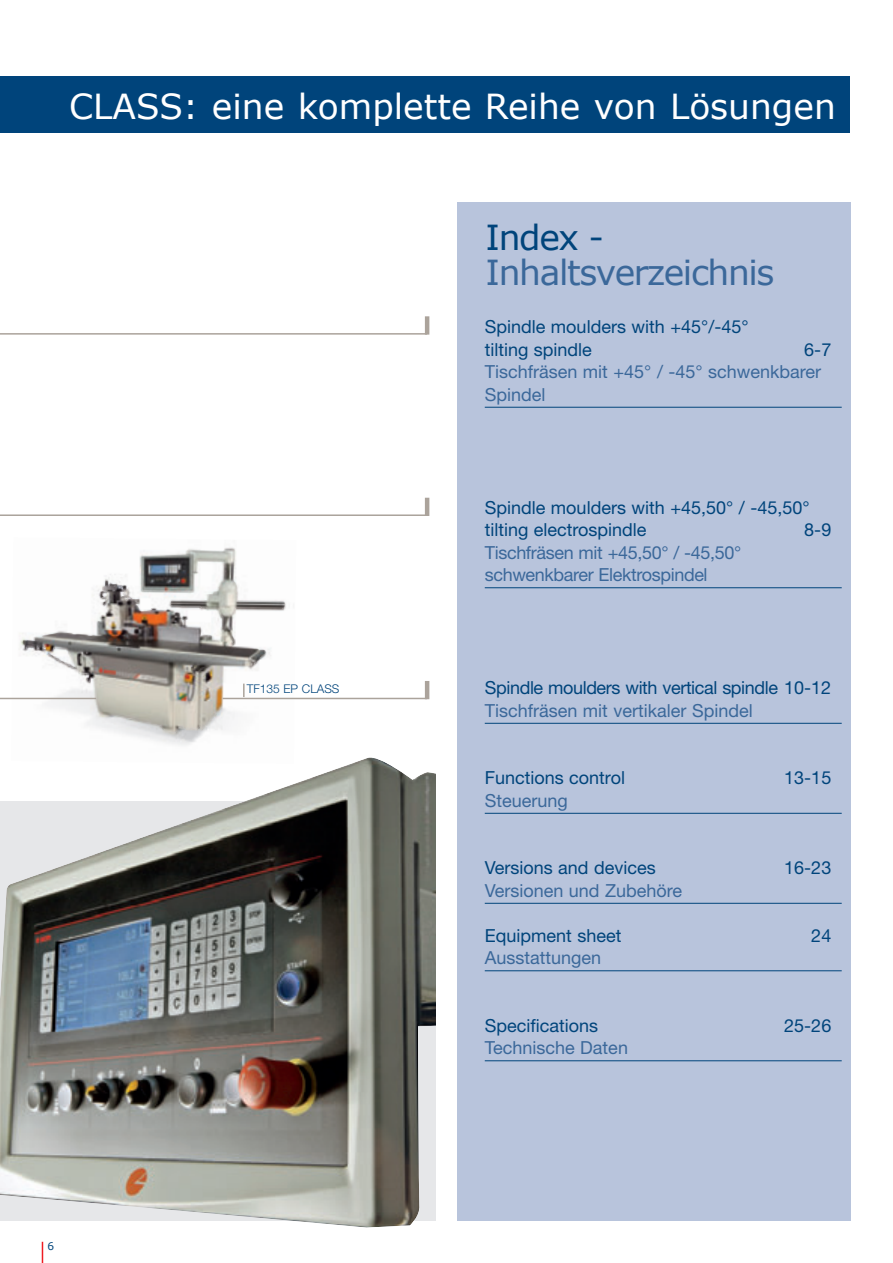
<style>
.page{position:relative;width:893px;height:1263px;background:#fff}
.page>*{position:absolute;margin:0;border:0;box-sizing:border-box;transform-origin:0 0}
.t1{font:34.5px "Verdana";color:#fff}
.t2{font:34.5px "Verdana";letter-spacing:-.04em;color:#3b689a}
.t3{font:34.5px "Verdana";letter-spacing:-.04em;color:#00447b}
.t4{font:18px/22.5px "Helvetica Neue";color:#00447b}
.t5{font:18px/22.5px "Helvetica Neue";color:#3b689a}
.t6{font:18px/22.5px "Helvetica Neue";letter-spacing:-.02em;color:#3b689a}
.t7{font:18px "Helvetica Neue";letter-spacing:-.02em;color:#00447b}
.t8{font:300 12px "Helvetica Neue";color:#00447b}
.t9{font:10.5px "Verdana";color:#00447b}
</style>
<div class="page">
<img style="left:11px;top:547px;width:285px;height:199px">
<div style="left:0;top:77px;width:849px;height:56px;background:#00447b"></div>
<hr style="left:0;top:333px;width:427px;height:2px;background:#aba39b">
<div style="left:457px;top:202px;width:393px;height:1018px;background:#b8c4dc"></div>
<hr style="left:485px;top:407px;width:357px;height:1px;background:#00447b">
<hr style="left:485px;top:588px;width:357px;height:1px;background:#00447b">
<hr style="left:485px;top:723px;width:357px;height:1px;background:#00447b">
<hr style="left:485px;top:813px;width:357px;height:1px;background:#00447b">
<hr style="left:485px;top:903px;width:357px;height:1px;background:#00447b">
<hr style="left:485px;top:971px;width:357px;height:1px;background:#00447b">
<hr style="left:485px;top:1061px;width:357px;height:1px;background:#00447b">
<hr style="left:425px;top:316px;width:4px;height:19px;background:#aba39b">
<hr style="left:0;top:514px;width:427px;height:2px;background:#aba39b">
<hr style="left:425px;top:498px;width:4px;height:18px;background:#aba39b">
<hr style="left:0;top:698px;width:427px;height:1px;background:#aba39b">
<hr style="left:425px;top:681px;width:4px;height:18px;background:#aba39b">
<svg style="left:42px;top:1242px;width:1px;height:21px"></svg>
<img style="left:23px;top:581px;width:85px;height:131px">
<svg style="left:243px;top:684px;width:2px;height:13px"></svg>
<img style="left:0;top:757px;width:436px;height:471px">
<h1 class="t1" style="left:69px;top:85px;width:768px">CLASS: eine komplette Reihe von Lösungen</h1>
<h1 class="t3" style="left:486px;top:215px;width:120px">Index -</h1>
<h1 class="t2" style="left:486px;top:250px;width:290px">Inhaltsverzeichnis</h1>
<p class="t4" style="left:485px;top:317px;width:265px">Spindle moulders with +45°/-45° tilting spindle</p>
<p class="t4" style="left:804px;top:340px;width:29px">6-7</p>
<p class="t5" style="left:485px;top:362px;width:338px">Tischfräsen mit +45° / -45° schwenkbarer<br>Spindel</p>
<p class="t4" style="left:485px;top:498px;width:326px">Spindle moulders with +45,50° / -45,50° tilting electrospindle</p>
<p class="t4" style="left:804px;top:520px;width:29px">8-9</p>
<p class="t8" style="left:247px;top:684px;width:94px">TF135 EP CLASS</p>
<p class="t6" style="left:485px;top:543px;width:258px">Tischfräsen mit +45,50° / -45,50° schwenkbarer Elektrospindel</p>
<p class="t7" style="left:485px;top:681px;width:348px">Spindle moulders with vertical spindle 10-12</p>
<p class="t5" style="left:485px;top:701px;width:269px">Tischfräsen mit vertikaler Spindel</p>
<p class="t4" style="left:485px;top:768px;width:142px">Functions control</p>
<p class="t4" style="left:784px;top:768px;width:49px">13-15</p>
<p class="t5" style="left:485px;top:791px;width:85px">Steuerung</p>
<p class="t4" style="left:485px;top:858px;width:173px">Versions and devices</p>
<p class="t4" style="left:784px;top:858px;width:49px">16-23</p>
<p class="t5" style="left:485px;top:881px;width:199px">Versionen und Zubehöre</p>
<p class="t4" style="left:485px;top:926px;width:138px">Equipment sheet</p>
<p class="t4" style="left:811px;top:926px;width:22px">24</p>
<p class="t5" style="left:485px;top:948px;width:118px">Ausstattungen</p>
<p class="t4" style="left:485px;top:1016px;width:115px">Specifications</p>
<p class="t4" style="left:784px;top:1016px;width:49px">25-26</p>
<p class="t5" style="left:485px;top:1038px;width:145px">Technische Daten</p>
<p class="t9" style="left:48px;top:1239px;width:8px">6</p>
</div>
